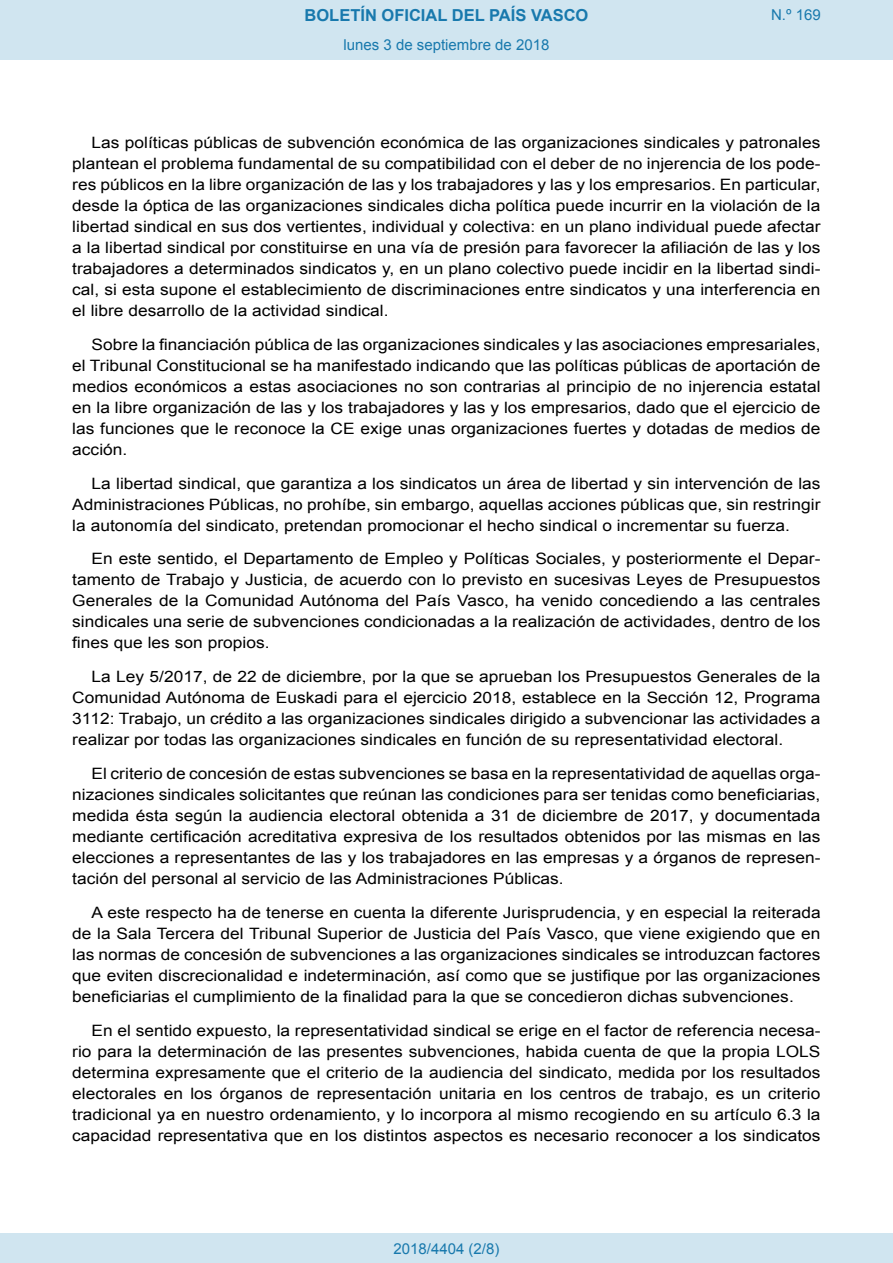
<style>
.page{position:relative;width:893px;height:1263px;background:#fff}
.page>*{position:absolute;margin:0;border:0;box-sizing:border-box;transform-origin:0 0}
.t1{font:700 16.5px "Arial";color:#1879ad}
.BOPVDetalle{font:15.6px/21px "Arial";color:#000;text-align:justify;scale:1.11 1}
.Paginacion_Centro{font:15px "Arial";color:#1879ad}
</style>
<div class="page">
<div style="left:0;top:0;width:893px;height:60px;background:#d0e5f0"></div>
<div style="left:0;top:1233px;width:893px;height:30px;background:#d0e5f0"></div>
<p class="t1" style="left:305px;top:4px;width:285px">BOLETÍN OFICIAL DEL PAÍS VASCO</p>
<p class="Paginacion_Centro" style="left:343px;top:35px;width:207px">lunes 3 de septiembre de 2018</p>
<p class="Paginacion_Centro" style="left:771px;top:5px;width:51px">N.º 169</p>
<p class="BOPVDetalle" style="left:72px;top:132px;width:676px;text-indent:19px">Las políticas públicas de subvención económica de las organizaciones sindicales y patronales plantean el problema fundamental de su compatibilidad con el deber de no injerencia de los pode&shy;res públicos en la libre organización de las y los trabajadores y las y los empresarios. En particular, desde la óptica de las organizaciones sindicales dicha política puede incurrir en la violación de la libertad sindical en sus dos vertientes, individual y colectiva: en un plano individual puede afectar a la libertad sindical por constituirse en una vía de presión para favorecer la afiliación de las y los trabajadores a determinados sindicatos y, en un plano colectivo puede incidir en la libertad sindi&shy;cal, si esta supone el establecimiento de discriminaciones entre sindicatos y una interferencia en el libre desarrollo de la actividad sindical.</p>
<p class="BOPVDetalle" style="left:72px;top:334px;width:676px;text-indent:19px">Sobre la financiación pública de las organizaciones sindicales y las asociaciones empresariales, el Tribunal Constitucional se ha manifestado indicando que las políticas públicas de aportación de medios económicos a estas asociaciones no son contrarias al principio de no injerencia estatal en la libre organización de las y los trabajadores y las y los empresarios, dado que el ejercicio de las funciones que le reconoce la CE exige unas organizaciones fuertes y dotadas de medios de acción.</p>
<p class="BOPVDetalle" style="left:72px;top:473px;width:676px;text-indent:19px">La libertad sindical, que garantiza a los sindicatos un área de libertad y sin intervención de las Administraciones Públicas, no prohíbe, sin embargo, aquellas acciones públicas que, sin restringir la autonomía del sindicato, pretendan promocionar el hecho sindical o incrementar su fuerza.</p>
<p class="BOPVDetalle" style="left:72px;top:549px;width:676px;text-indent:19px">En este sentido, el Departamento de Empleo y Políticas Sociales, y posteriormente el Depar&shy;tamento de Trabajo y Justicia, de acuerdo con lo previsto en sucesivas Leyes de Presupuestos Generales de la Comunidad Autónoma del País Vasco, ha venido concediendo a las centrales sindicales una serie de subvenciones condicionadas a la realización de actividades, dentro de los fines que les son propios.</p>
<p class="BOPVDetalle" style="left:72px;top:666px;width:676px;text-indent:19px">La Ley 5/2017, de 22 de diciembre, por la que se aprueban los Presupuestos Generales de la Comunidad Autónoma de Euskadi para el ejercicio 2018, establece en la Sección 12, Programa 3112: Trabajo, un crédito a las organizaciones sindicales dirigido a subvencionar las actividades a realizar por todas las organizaciones sindicales en función de su representatividad electoral.</p>
<p class="BOPVDetalle" style="left:72px;top:763px;width:676px;text-indent:19px">El criterio de concesión de estas subvenciones se basa en la representatividad de aquellas orga&shy;nizaciones sindicales solicitantes que reúnan las condiciones para ser tenidas como beneficiarias, medida ésta según la audiencia electoral obtenida a 31 de diciembre de 2017, y documentada mediante certificación acreditativa expresiva de los resultados obtenidos por las mismas en las elecciones a representantes de las y los trabajadores en las empresas y a órganos de represen&shy;tación del personal al servicio de las Administraciones Públicas.</p>
<p class="BOPVDetalle" style="left:72px;top:902px;width:676px;text-indent:19px">A este respecto ha de tenerse en cuenta la diferente Jurisprudencia, y en especial la reiterada de la Sala Tercera del Tribunal Superior de Justicia del País Vasco, que viene exigiendo que en las normas de concesión de subvenciones a las organizaciones sindicales se introduzcan factores que eviten discrecionalidad e indeterminación, así como que se justifique por las organizaciones beneficiarias el cumplimiento de la finalidad para la que se concedieron dichas subvenciones.</p>
<p class="BOPVDetalle" style="left:72px;top:1020px;width:676px;text-indent:19px">En el sentido expuesto, la representatividad sindical se erige en el factor de referencia necesa&shy;rio para la determinación de las presentes subvenciones, habida cuenta de que la propia LOLS determina expresamente que el criterio de la audiencia del sindicato, medida por los resultados electorales en los órganos de representación unitaria en los centros de trabajo, es un criterio tradicional ya en nuestro ordenamiento, y lo incorpora al mismo recogiendo en su artículo 6.3 la capacidad representativa que en los distintos aspectos es necesario reconocer a los sindicatos</p>
<p class="Paginacion_Centro" style="left:393px;top:1238px;width:107px">2018/4404 (2/8)</p>
</div>
